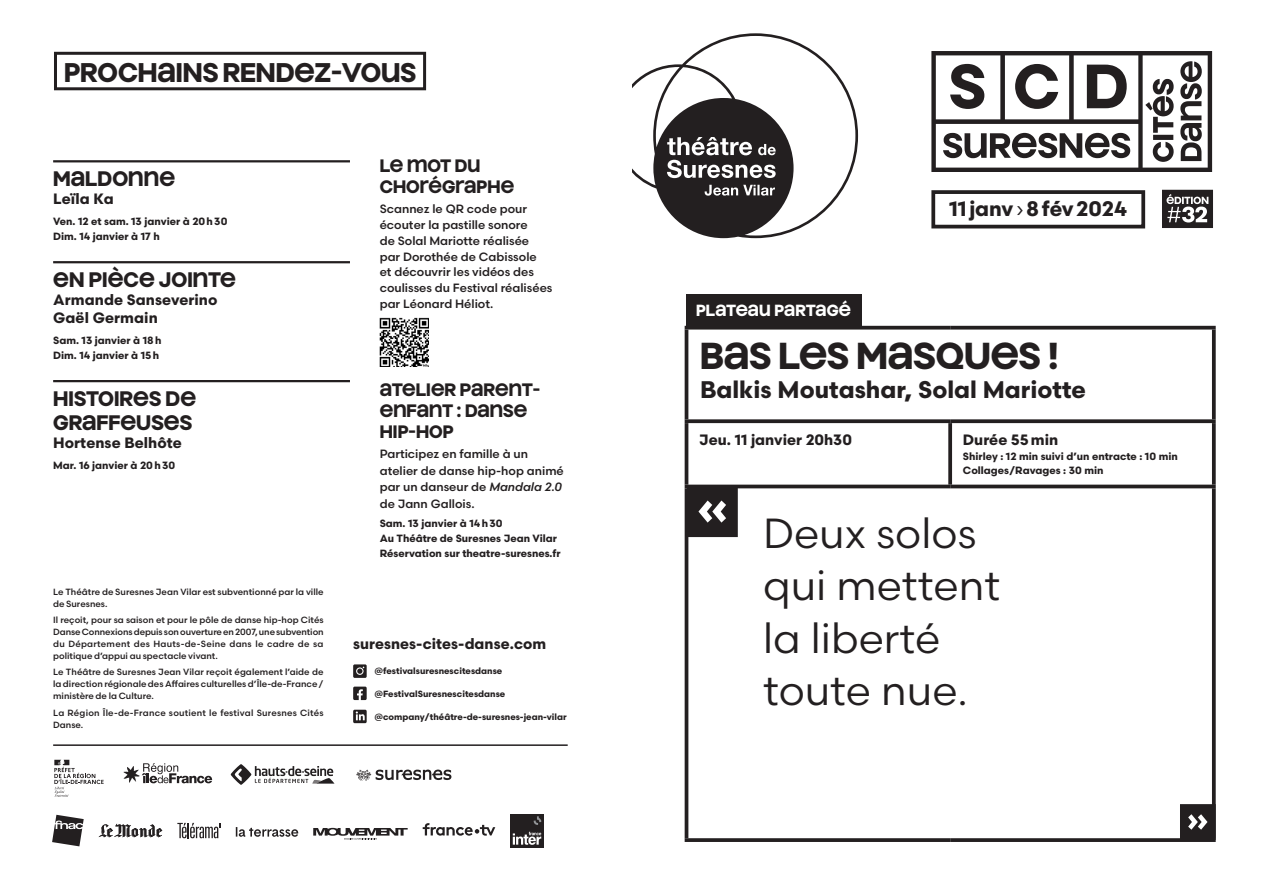
<style>
.page{position:relative;width:1263px;height:893px;background:#fff}
.page>*{position:absolute;margin:0;border:0;box-sizing:border-box;transform-origin:0 0}
.CITATION{font:42px/52.5px "Scandia";color:#231f20}
.TITRE{font:37.5px "Soin Sans Pro Headline";color:#231f20}
.t1{font:27px "Soin Sans Pro Headline";color:#231f20}
.METTEUR_EN_SCENE{font:700 24px "Scandia";color:#231f20}
.TITRE_RDV{font:21px/24px "Soin Sans Pro Headline";letter-spacing:.005em;color:#231f20}
.t2{font:700 21px "Scandia";letter-spacing:-.005em;color:#231f20}
.LE_SAVIEZ-VOUS{font:18px/21px "Soin Sans Pro Headline";letter-spacing:.005em;color:#231f20}
.t3{font:16.2px "Soin Sans Pro Headline";letter-spacing:.005em;color:#fff}
.METTEUR_EN_SCENE_4e{font:700 15px/18px "Scandia";letter-spacing:.005em;color:#231f20}
.DATES_HEURE{font:700 15px "Scandia";color:#231f20}
.TEXTE_4e{font:500 12px/15.8px "Scandia";color:#231f20}
.DATES_4e{font:700 10.5px/15px "Scandia";color:#231f20}
.DATES_HEURE-2{font:700 10.5px/13.5px "Scandia";color:#231f20}
.t4{font:500 9px/12px "Scandia";color:#231f20;text-align:justify}
.t5{font:700 9px "Scandia";color:#231f20}
.t6{font:500 9px/12px "Scandia";letter-spacing:.025em;color:#231f20}
.s1{font-style:italic}
.s2{font-weight:400}
</style>
<div class="page">
<hr style="left:53px;top:744px;width:515px;height:2px;background:#231f20">
<svg style="left:1162px;top:190px;width:51px;height:38px"></svg>
<div style="left:931px;top:190px;width:214px;height:38px;border:4px solid #231f20"></div>
<svg style="left:931px;top:51px;width:281px;height:121px"></svg>
<svg style="left:123px;top:763px;width:89px;height:20px"></svg>
<svg style="left:54px;top:760px;width:50px;height:37px"></svg>
<svg style="left:99px;top:824px;width:63px;height:13px"></svg>
<svg style="left:423px;top:823px;width:72px;height:13px"></svg>
<svg style="left:177px;top:823px;width:44px;height:15px"></svg>
<svg style="left:52px;top:815px;width:32px;height:31px"></svg>
<svg style="left:313px;top:828px;width:95px;height:11px"></svg>
<div style="left:510px;top:814px;width:34px;height:33px;background:#231f20"></div>
<svg style="left:534px;top:816px;width:7px;height:9px"></svg>
<svg style="left:513px;top:832px;width:28px;height:13px"></svg>
<svg style="left:236px;top:827px;width:62px;height:10px"></svg>
<svg style="left:231px;top:764px;width:103px;height:21px"></svg>
<svg style="left:356px;top:769px;width:95px;height:12px"></svg>
<svg style="left:353px;top:687px;width:14px;height:13px"></svg>
<svg style="left:353px;top:710px;width:14px;height:13px"></svg>
<svg style="left:353px;top:664px;width:14px;height:14px"></svg>
<div style="left:54px;top:52px;width:372px;height:38px;border:3px solid #231f20"></div>
<svg style="left:632px;top:33px;width:226px;height:205px"></svg>
<svg style="left:685px;top:326px;width:265px;height:4px"></svg>
<hr style="left:685px;top:330px;width:3px;height:89px;background:#231f20">
<svg style="left:950px;top:326px;width:266px;height:4px"></svg>
<svg style="left:1212px;top:330px;width:4px;height:89px"></svg>
<svg style="left:685px;top:419px;width:265px;height:4px"></svg>
<hr style="left:685px;top:423px;width:3px;height:62px;background:#231f20">
<svg style="left:950px;top:419px;width:266px;height:4px"></svg>
<svg style="left:948px;top:423px;width:4px;height:62px"></svg>
<svg style="left:1212px;top:423px;width:4px;height:62px"></svg>
<hr style="left:685px;top:485px;width:265px;height:3px;background:#231f20">
<hr style="left:685px;top:488px;width:3px;height:350px;background:#231f20">
<hr style="left:950px;top:485px;width:266px;height:3px;background:#231f20">
<svg style="left:1212px;top:488px;width:4px;height:316px"></svg>
<svg style="left:685px;top:838px;width:265px;height:4px"></svg>
<svg style="left:950px;top:838px;width:266px;height:4px"></svg>
<svg style="left:688px;top:488px;width:50px;height:49px;background:#3e3a3b"></svg>
<svg style="left:1180px;top:804px;width:36px;height:36px"></svg>
<hr style="left:53px;top:160px;width:297px;height:2px;background:#231f20">
<hr style="left:53px;top:261px;width:297px;height:2px;background:#231f20">
<hr style="left:53px;top:380px;width:297px;height:2px;background:#231f20">
<img style="left:380px;top:318px;width:49px;height:49px">
<div style="left:686px;top:294px;width:175px;height:32px;background:#231f20"></div>
<p class="t1" style="left:64px;top:49px;width:354px">PROCHAINS RENDEZ-VOUS</p>
<p class="TITRE_RDV" style="left:53px;top:165px;width:123px">MALDONNE</p>
<p class="METTEUR_EN_SCENE_4e" style="left:53px;top:189px;width:62px">Leïla Ka</p>
<p class="DATES_4e" style="left:53px;top:214px;width:176px">Ven. 12 et sam. 13 janvier à 20h30</p>
<p class="DATES_4e" style="left:53px;top:229px;width:108px">Dim. 14 janvier à 17 h</p>
<p class="TITRE_RDV" style="left:53px;top:265px;width:184px">EN PIÈCE JOINTE</p>
<p class="METTEUR_EN_SCENE_4e" style="left:53px;top:290px;width:166px">Armande Sanseverino<br>Gaël Germain</p>
<p class="DATES_4e" style="left:53px;top:333px;width:110px">Sam. 13 janvier à 18h</p>
<p class="DATES_4e" style="left:53px;top:348px;width:108px">Dim. 14 janvier à 15h</p>
<p class="TITRE_RDV" style="left:53px;top:384px;width:145px">HISTOIRES DE<br>GRAFFEUSES</p>
<p class="METTEUR_EN_SCENE_4e" style="left:53px;top:433px;width:130px">Hortense Belhôte</p>
<p class="DATES_4e" style="left:53px;top:458px;width:124px">Mar. 16 janvier à 20h30</p>
<p class="t4" style="left:53px;top:585px;width:272px">Le Théâtre de Suresnes Jean Vilar est subventionné par la ville de Suresnes.</p>
<p class="t4" style="left:53px;top:614px;width:272px">Il reçoit, pour sa saison et pour le pôle de danse hip-hop Cités Danse Connexions depuis son ouverture en 2007, une subvention du Département des Hauts-de-Seine dans le cadre de sa politique d’appui au spectacle vivant.</p>
<p class="t4" style="left:53px;top:666px;width:272px">Le Théâtre de Suresnes Jean Vilar reçoit également l’aide de la direction régionale des Affaires culturelles d’Île-de-France/ ministère de la Culture.</p>
<p class="t6" style="left:53px;top:706px;width:272px">La Région Île-de-France soutient le festival Suresnes Cités<br>Danse.</p>
<p class="LE_SAVIEZ-VOUS" style="left:380px;top:153px;width:136px">LE MOT DU<br>CHORÉGRAPHE</p>
<p class="TEXTE_4e" style="left:380px;top:201px;width:174px">Scannez le QR code pour écouter la pastille sonore<br>de Solal Mariotte réalisée par Dorothée de Cabissole<br>et découvrir les vidéos des coulisses du Festival réalisées par Léonard Héliot.</p>
<p class="LE_SAVIEZ-VOUS" style="left:380px;top:377px;width:162px">ATELIER PARENT-<br>ENFANT : DANSE<br>HIP-HOP</p>
<p class="TEXTE_4e" style="left:380px;top:446px;width:186px;line-height:16.5px">Participez en famille à un atelier de danse hip-hop animé par un danseur de <span class="s1">Mandala 2.0 </span>de Jann Gallois.</p>
<p class="DATES_4e" style="left:380px;top:516px;width:182px">Sam. 13 janvier à 14h30<br>Au Théâtre de Suresnes Jean Vilar<br>Réservation sur theatre-suresnes.fr</p>
<p class="METTEUR_EN_SCENE_4e" style="left:353px;top:634px;width:195px">suresnes-cites-danse.com</p>
<p class="t5" style="left:374px;top:665px;width:129px">@festivalsuresnescitesdanse</p>
<p class="t5" style="left:374px;top:688px;width:132px">@FestivalSuresnescitesdanse</p>
<p class="t5" style="left:374px;top:711px;width:194px">@company/théâtre-de-suresnes-jean-vilar</p>
<p class="t3" style="left:696px;top:296px;width:156px">PLATEAU PARTAGÉ</p>
<p class="t2" style="left:949px;top:195px;width:180px">11 janv <span class="s2">›</span>8 fév 2024</p>
<p class="TITRE" style="left:700px;top:324px;width:360px">BAS LES MASQUES !</p>
<p class="METTEUR_EN_SCENE" style="left:700px;top:374px;width:388px">Balkis Moutashar, Solal Mariotte</p>
<p class="DATES_HEURE" style="left:699px;top:430px;width:154px">Jeu. 11 janvier 20h30</p>
<p class="DATES_HEURE" style="left:963px;top:430px;width:97px">Durée 55min</p>
<p class="DATES_HEURE-2" style="left:963px;top:450px;width:216px">Shirley : 12 min suivi d’un entracte : 10 min<br>Collages/Ravages : 30 min</p>
<p class="CITATION" style="left:763px;top:506px;width:239px">Deux solos qui mettent la liberté toute nue.</p>
</div>
